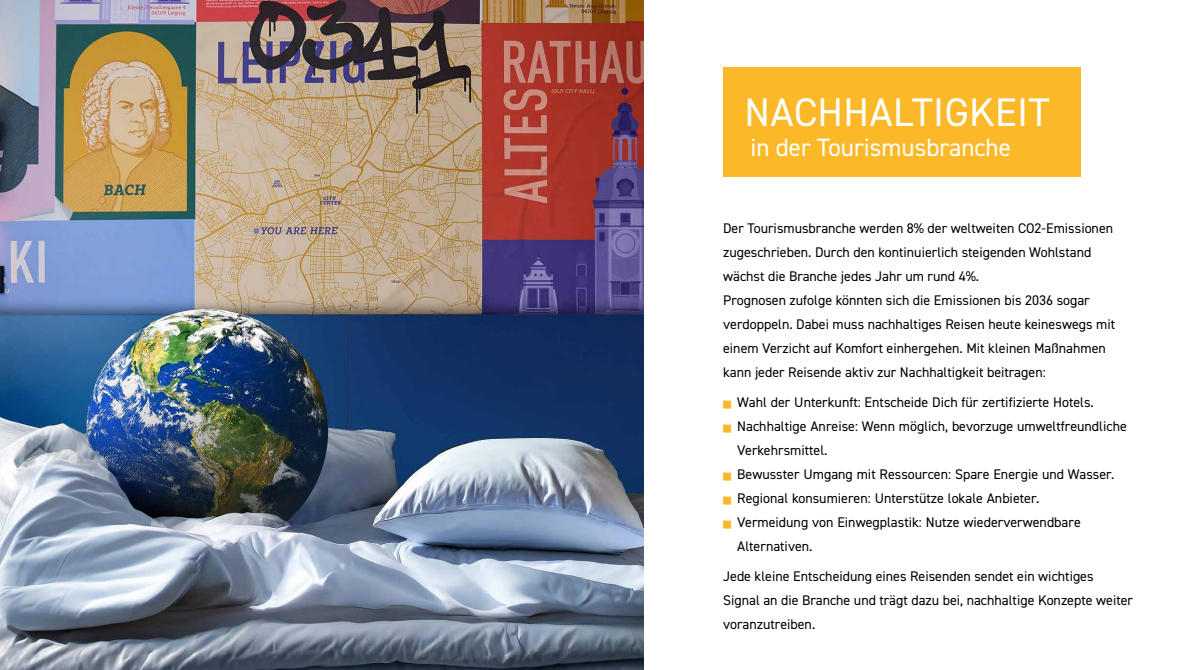
<style>
.page{position:relative;width:1191px;height:670px;background:#fff}
.page>*{position:absolute;margin:0;border:0;box-sizing:border-box;transform-origin:0 0}
.t1{font:40px "DIN2014";letter-spacing:.01em;color:#fff}
.t2{font:25px "DIN2014";color:#fff}
.t3{font:14px/24px "DIN2014";color:#000}
</style>
<div class="page">
<img style="left:0;top:0;width:643px;height:670px">
<div style="left:723px;top:67px;width:357px;height:110px;background:#fbb929"></div>
<img style="left:86px;top:308px;width:241px;height:245px">
<h1 class="t1" style="left:744px;top:87px;width:306px">NACHHALTIGKEIT</h1>
<h2 class="t2" style="left:750px;top:132px;width:262px">in der Tourismusbranche</h2>
<p class="t3" style="left:723px;top:216px;width:393px">Der Tourismusbranche werden 8% der weltweiten CO2-Emissionen zugeschrieben. Durch den kontinuierlich steigenden Wohlstand wächst die Branche jedes Jahr um rund 4%.<br>Prognosen zufolge könnten sich die Emissionen bis 2036 sogar verdoppeln. Dabei muss nachhaltiges Reisen heute keineswegs mit einem Verzicht auf Komfort einhergehen. Mit kleinen Maßnahmen kann jeder Reisende aktiv zur Nachhaltigkeit beitragen:</p>
<p class="t3" style="left:737px;top:390px;width:391px">Wahl der Unterkunft: Entscheide Dich für zertifizierte Hotels.<br>Nachhaltige Anreise: Wenn möglich, bevorzuge umweltfreundliche Verkehrsmittel.<br>Bewusster Umgang mit Ressourcen: Spare Energie und Wasser.<br>Regional konsumieren: Unterstütze lokale Anbieter.<br>Vermeidung von Einwegplastik: Nutze wiederverwendbare Alternativen.</p>
<p class="t3" style="left:723px;top:563px;width:411px">Jede kleine Entscheidung eines Reisenden sendet ein wichtiges<br>Signal an die Branche und trägt dazu bei, nachhaltige Konzepte weiter voranzutreiben.</p>
</div>
